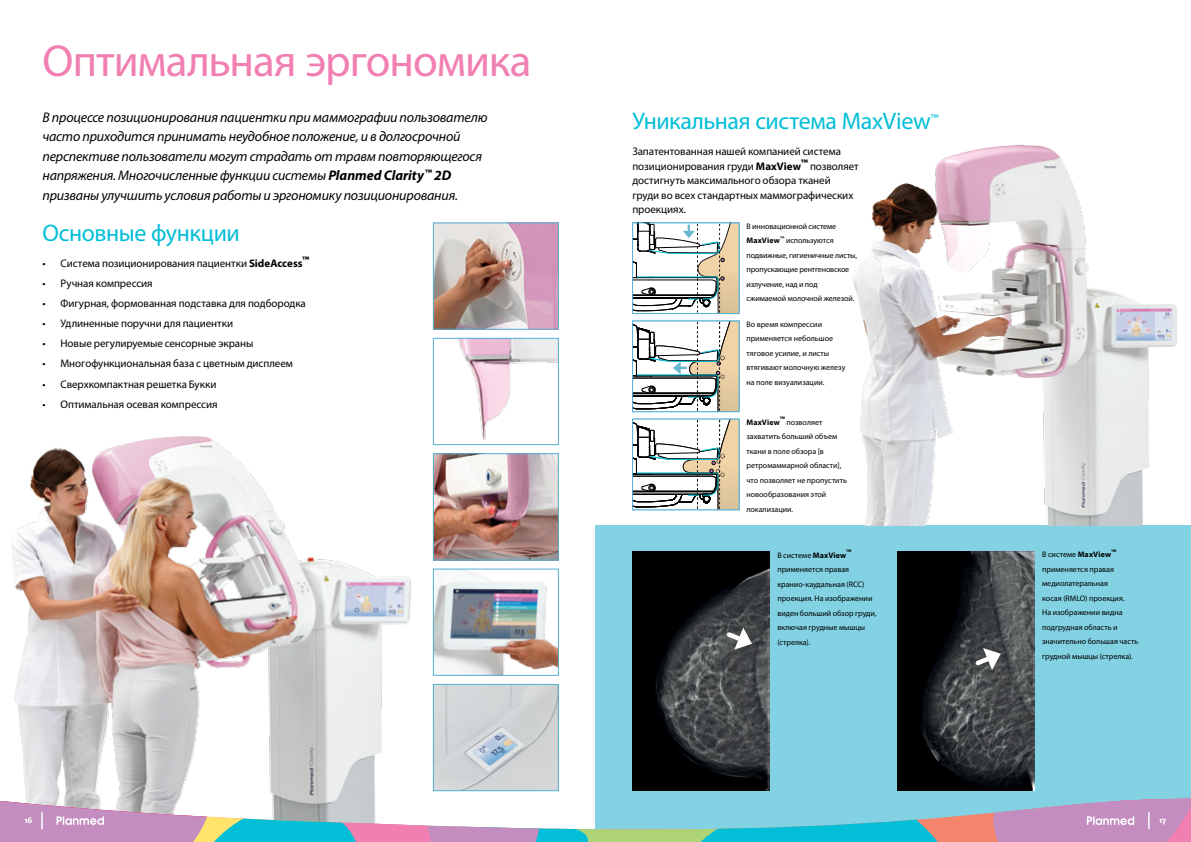
<style>
.page{position:relative;width:1191px;height:842px;background:#fff}
.page>*{position:absolute;margin:0;border:0;box-sizing:border-box;transform-origin:0 0}
.t1{font:45px "Myriad Pro";letter-spacing:-.02em;color:#f17fb2}
.t2{font:24px "Myriad Pro";letter-spacing:-.015em;color:#03bed7}
.t3{font:italic 14px/19.4px "Myriad Pro";letter-spacing:-.015em;color:#000}
.t4{font:11px/14.5px "Myriad Pro";letter-spacing:-.005em;color:#000}
.t5{font:8px/14.5px "Myriad Pro";letter-spacing:-.005em;color:#000}
.t6{font:8px "The Sans";color:#fff}
.s1{font-weight:700}
</style>
<div class="page">
<div style="left:595px;top:526px;width:596px;height:316px;background:#82d2e3"></div>
<img style="left:813px;top:144px;width:378px;height:382px">
<img style="left:12px;top:399px;width:448px;height:290px">
<svg style="left:769px;top:689px;width:218px;height:153px"></svg>
<svg style="left:623px;top:829px;width:52px;height:13px"></svg>
<svg style="left:675px;top:785px;width:289px;height:57px"></svg>
<img style="left:435px;top:571px;width:121px;height:103px">
<div style="left:433px;top:569px;width:125px;height:107px;border:1px solid #53aed5"></div>
<img style="left:435px;top:455px;width:121px;height:103px">
<div style="left:433px;top:453px;width:125px;height:107px;border:1px solid #53aed5"></div>
<img style="left:435px;top:686px;width:121px;height:3px">
<img style="left:435px;top:340px;width:121px;height:103px">
<div style="left:433px;top:338px;width:125px;height:107px;border:1px solid #53aed5"></div>
<img style="left:435px;top:225px;width:121px;height:102px">
<img style="left:632px;top:551px;width:137px;height:240px">
<svg style="left:726px;top:627px;width:26px;height:22px"></svg>
<img style="left:897px;top:551px;width:137px;height:240px">
<svg style="left:975px;top:648px;width:25px;height:22px"></svg>
<svg style="left:0;top:689px;width:623px;height:153px"></svg>
<svg style="left:987px;top:689px;width:204px;height:153px"></svg>
<svg style="left:634px;top:225px;width:103px;height:87px"></svg>
<div style="left:632px;top:223px;width:107px;height:91px;border:1px solid #53aed5"></div>
<svg style="left:634px;top:323px;width:103px;height:87px"></svg>
<div style="left:632px;top:321px;width:107px;height:91px;border:1px solid #53aed5"></div>
<svg style="left:634px;top:421px;width:103px;height:87px"></svg>
<div style="left:632px;top:419px;width:107px;height:91px;border:1px solid #53aed5"></div>
<h1 class="t1" style="left:43px;top:33px;width:490px">Оптимальная эргономика</h1>
<p class="t3" style="left:43px;top:107px;width:446px">В процессе позиционирования пациентки при маммографии пользователю часто приходится принимать неудобное положение, и в долгосрочной перспективе пользователи могут страдать от травм повторяющегося напряжения. Многочисленные функции системы <span class="s1">Planmed Clarity</span><sup>™</sup> <span class="s1">2D </span>призваны улучшить условия работы и эргономику позиционирования.</p>
<h2 class="t2" style="left:43px;top:218px;width:199px">Основные функции</h2>
<h3 class="t4" style="left:43px;top:255px;width:268px">• Система позиционирования пациентки <span class="s1">SideAccess</span><sup>™</sup></h3>
<h3 class="t4" style="left:43px;top:276px;width:112px">• Ручная компрессия</h3>
<h3 class="t4" style="left:43px;top:296px;width:265px">• Фигурная, формованная подставка для подбородка</h3>
<h3 class="t4" style="left:43px;top:316px;width:192px">• Удлиненные поручни для пациентки</h3>
<h3 class="t4" style="left:43px;top:336px;width:212px">• Новые регулируемые сенсорные экраны</h3>
<h3 class="t4" style="left:43px;top:356px;width:252px">• Многофункциональная база с цветным дисплеем</h3>
<h3 class="t4" style="left:43px;top:376px;width:175px">• Сверхкомпактная решетка Букки</h3>
<h3 class="t4" style="left:43px;top:397px;width:177px">• Оптимальная осевая компрессия</h3>
<h2 class="t2" style="left:632px;top:107px;width:308px">Уникальная система MaxView<sup>™</sup></h2>
<h3 class="t4" style="left:632px;top:144px;width:228px">Запатентованная нашей компанией система позиционирования груди <span class="s1">MaxView</span><sup>™</sup> позволяет достигнуть максимального обзора тканей груди во всех стандартных маммографических проекциях.</h3>
<p class="t5" style="left:746px;top:219px;width:112px">В инновационной системе<br><span class="s1">MaxView</span><sup>™</sup> используются подвижные, гигиеничные листы, пропускающие рентгеновское излучение, над и под сжимаемой молочной железой.</p>
<p class="t5" style="left:746px;top:317px;width:100px">Во время компрессии применяется небольшое тяговое усилие, и листы втягивают молочную железу на поле визуализации.</p>
<p class="t5" style="left:746px;top:415px;width:102px"><span class="s1">MaxView</span><sup>™</sup> позволяет захватить больший объем ткани в поле обзора [в ретромаммарной области], что позволяет не пропустить новообразования этой локализации.</p>
<p class="t5" style="left:777px;top:547px;width:101px">В системе <span class="s1">MaxView</span><sup>™ </sup>применяется правая кранио-каудальная (RCC) проекция. На изображении виден больший обзор груди, включая грудные мышцы (стрелка).</p>
<p class="t5" style="left:1042px;top:547px;width:98px">В системе <span class="s1">MaxView</span><sup>™ </sup>применяется правая медиолатеральная<br>косая (RMLO) проекция.<br>На изображении видна подгрудная область и значительно большая часть грудной мышцы (стрелка).</p>
<p class="t6" style="left:25px;top:813px;width:9px">16</p>
<p class="t6" style="left:1159px;top:813px;width:8px">17</p>
</div>
